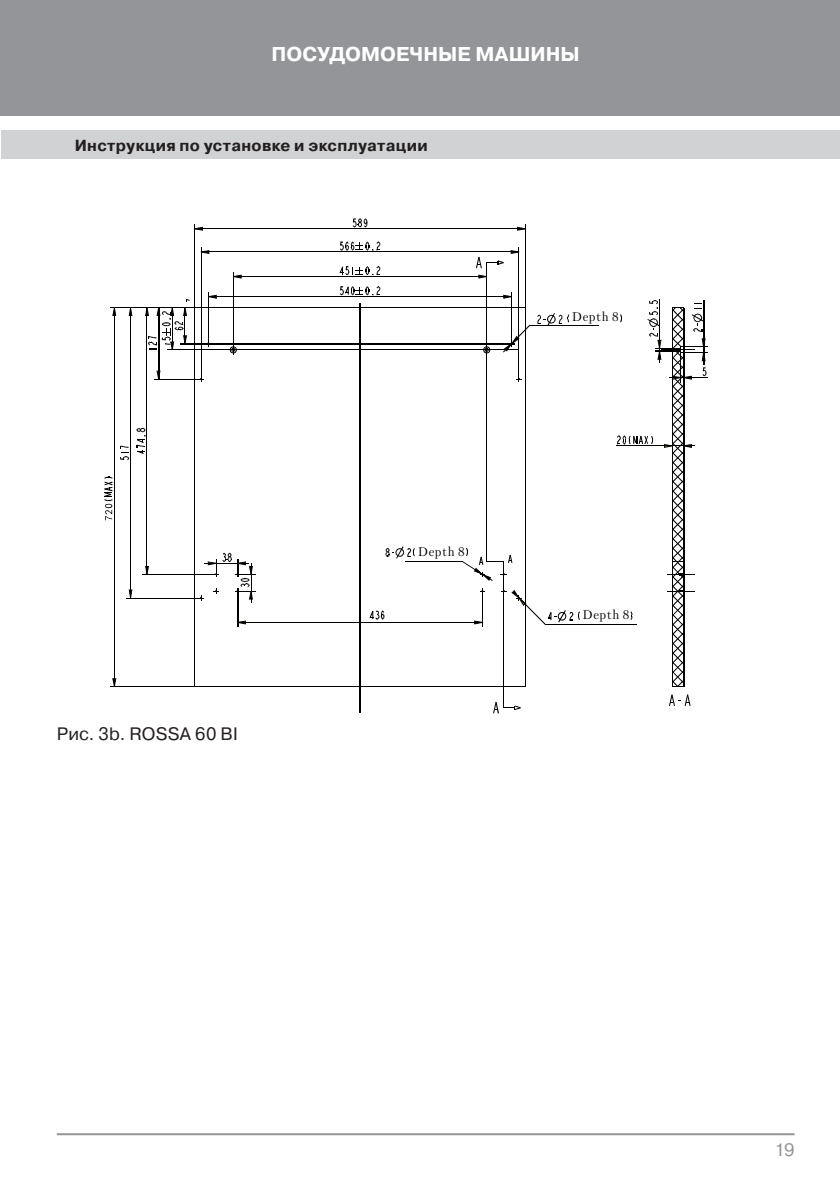
<style>
.page{position:relative;width:840px;height:1191px;background:#fff}
.page>*{position:absolute;margin:0;border:0;box-sizing:border-box;transform-origin:0 0}
.t1{font:700 20px "Pragmatica C";color:#fff}
.t2{font:18px "Pragmatica C";letter-spacing:.01em;color:#231f20}
.t3{font:18px "Pragmatica C";color:#939598}
.t4{font:700 16px "Pragmatica C";letter-spacing:.02em;color:#231f20}
.t5{font:12.4px "Arial";letter-spacing:.06em;color:#000001}
</style>
<div class="page">
<div style="left:0;top:0;width:839px;height:116px;background:#939598"></div>
<div style="left:1px;top:130px;width:838px;height:29px;background:#d1d2d4"></div>
<hr style="left:57px;top:1133px;width:737px;height:2px;background:#939598">
<hr style="left:530px;top:325px;width:68px;height:1px;background:#000001">
<svg style="left:128px;top:589px;width:4px;height:8px"></svg>
<hr style="left:126px;top:597px;width:75px;height:1px;background:#000001">
<hr style="left:130px;top:453px;width:1px;height:145px;background:#000001">
<hr style="left:130px;top:308px;width:1px;height:145px;background:#000001">
<svg style="left:128px;top:308px;width:4px;height:8px"></svg>
<svg style="left:238px;top:620px;width:8px;height:4px"></svg>
<hr style="left:237px;top:594px;width:1px;height:33px;background:#000001">
<hr style="left:481px;top:594px;width:1px;height:33px;background:#000001">
<hr style="left:237px;top:622px;width:122px;height:1px;background:#000001">
<hr style="left:359px;top:622px;width:123px;height:1px;background:#000001">
<svg style="left:474px;top:620px;width:8px;height:4px"></svg>
<svg style="left:145px;top:566px;width:4px;height:8px"></svg>
<hr style="left:142px;top:574px;width:71px;height:1px;background:#000001">
<hr style="left:146px;top:441px;width:1px;height:133px;background:#000001">
<hr style="left:146px;top:308px;width:1px;height:133px;background:#000001">
<hr style="left:615px;top:445px;width:62px;height:1px;background:#000001">
<svg style="left:120px;top:445px;width:9px;height:15px"></svg>
<svg style="left:136px;top:428px;width:9px;height:26px"></svg>
<svg style="left:369px;top:610px;width:15px;height:9px"></svg>
<svg style="left:195px;top:227px;width:8px;height:4px"></svg>
<hr style="left:194px;top:224px;width:1px;height:84px;background:#000001">
<hr style="left:524px;top:224px;width:1px;height:84px;background:#000001">
<hr style="left:194px;top:228px;width:165px;height:1px;background:#000001">
<hr style="left:359px;top:228px;width:166px;height:1px;background:#000001">
<svg style="left:517px;top:227px;width:8px;height:4px"></svg>
<hr style="left:208px;top:292px;width:1px;height:49px;background:#000001">
<hr style="left:511px;top:292px;width:1px;height:49px;background:#000001">
<hr style="left:208px;top:296px;width:151px;height:1px;background:#000001">
<hr style="left:359px;top:296px;width:152px;height:1px;background:#000001">
<svg style="left:503px;top:295px;width:8px;height:4px"></svg>
<svg style="left:234px;top:274px;width:8px;height:4px"></svg>
<hr style="left:233px;top:272px;width:1px;height:72px;background:#000001">
<hr style="left:233px;top:276px;width:126px;height:1px;background:#000001">
<hr style="left:359px;top:276px;width:127px;height:1px;background:#000001">
<svg style="left:201px;top:250px;width:9px;height:4px"></svg>
<hr style="left:200px;top:247px;width:1px;height:129px;background:#000001">
<hr style="left:518px;top:247px;width:1px;height:129px;background:#000001">
<hr style="left:201px;top:251px;width:158px;height:1px;background:#000001">
<hr style="left:359px;top:251px;width:159px;height:1px;background:#000001">
<svg style="left:510px;top:250px;width:8px;height:4px"></svg>
<svg style="left:112px;top:678px;width:4px;height:8px"></svg>
<hr style="left:110px;top:686px;width:84px;height:1px;background:#000001">
<hr style="left:110px;top:307px;width:84px;height:1px;background:#000001">
<hr style="left:114px;top:497px;width:1px;height:189px;background:#000001">
<hr style="left:114px;top:308px;width:1px;height:189px;background:#000001">
<svg style="left:112px;top:308px;width:4px;height:8px"></svg>
<hr style="left:405px;top:561px;width:57px;height:1px;background:#000001">
<hr style="left:168px;top:349px;width:60px;height:1px;background:#000001">
<svg style="left:156px;top:370px;width:4px;height:8px"></svg>
<hr style="left:154px;top:378px;width:44px;height:1px;background:#000001">
<hr style="left:158px;top:343px;width:1px;height:36px;background:#000001">
<svg style="left:339px;top:286px;width:41px;height:9px"></svg>
<svg style="left:339px;top:266px;width:41px;height:9px"></svg>
<svg style="left:352px;top:218px;width:15px;height:10px"></svg>
<svg style="left:340px;top:241px;width:40px;height:10px"></svg>
<hr style="left:194px;top:686px;width:331px;height:1px;background:#000001">
<hr style="left:194px;top:308px;width:1px;height:378px;background:#000001">
<hr style="left:233px;top:349px;width:248px;height:1px;background:#000001">
<hr style="left:486px;top:349px;width:31px;height:1px;background:#000001">
<hr style="left:524px;top:308px;width:1px;height:378px;background:#000001">
<hr style="left:208px;top:343px;width:300px;height:1px;background:#000001">
<hr style="left:194px;top:307px;width:331px;height:1px;background:#000001">
<svg style="left:481px;top:344px;width:9px;height:10px"></svg>
<svg style="left:228px;top:344px;width:9px;height:11px"></svg>
<svg style="left:198px;top:376px;width:6px;height:6px"></svg>
<svg style="left:502px;top:325px;width:28px;height:27px"></svg>
<svg style="left:476px;top:257px;width:27px;height:21px"></svg>
<hr style="left:486px;top:274px;width:1px;height:276px;background:#000001">
<hr style="left:503px;top:572px;width:1px;height:124px;background:#000001">
<svg style="left:493px;top:696px;width:27px;height:17px"></svg>
<hr style="left:359px;top:303px;width:1px;height:410px;background:#000001">
<svg style="left:480px;top:588px;width:5px;height:6px"></svg>
<svg style="left:198px;top:553px;width:57px;height:49px"></svg>
<svg style="left:669px;top:694px;width:21px;height:12px"></svg>
<svg style="left:385px;top:546px;width:29px;height:12px"></svg>
<svg style="left:145px;top:295px;width:72px;height:55px"></svg>
<svg style="left:104px;top:476px;width:9px;height:44px"></svg>
<svg style="left:501px;top:588px;width:78px;height:36px"></svg>
<hr style="left:544px;top:623px;width:92px;height:1px;background:#000001">
<svg style="left:462px;top:548px;width:50px;height:33px"></svg>
<svg style="left:537px;top:313px;width:32px;height:12px"></svg>
<svg style="left:616px;top:300px;width:91px;height:387px"></svg>
<p class="t1" style="left:271px;top:46px;width:309px">ПОСУДОМОЕЧНЫЕ МАШИНЫ</p>
<p class="t4" style="left:75px;top:139px;width:354px">Инструкция по установке и эксплуатации</p>
<p class="t2" style="left:57px;top:726px;width:182px">Рис. 3b. ROSSA 60 BI</p>
<p class="t5" style="left:417px;top:546px;width:48px">Depth 8</p>
<p class="t5" style="left:571px;top:311px;width:48px">Depth 8</p>
<p class="t5" style="left:582px;top:609px;width:48px">Depth 8</p>
<p class="t3" style="left:774px;top:1142px;width:22px">19</p>
</div>
